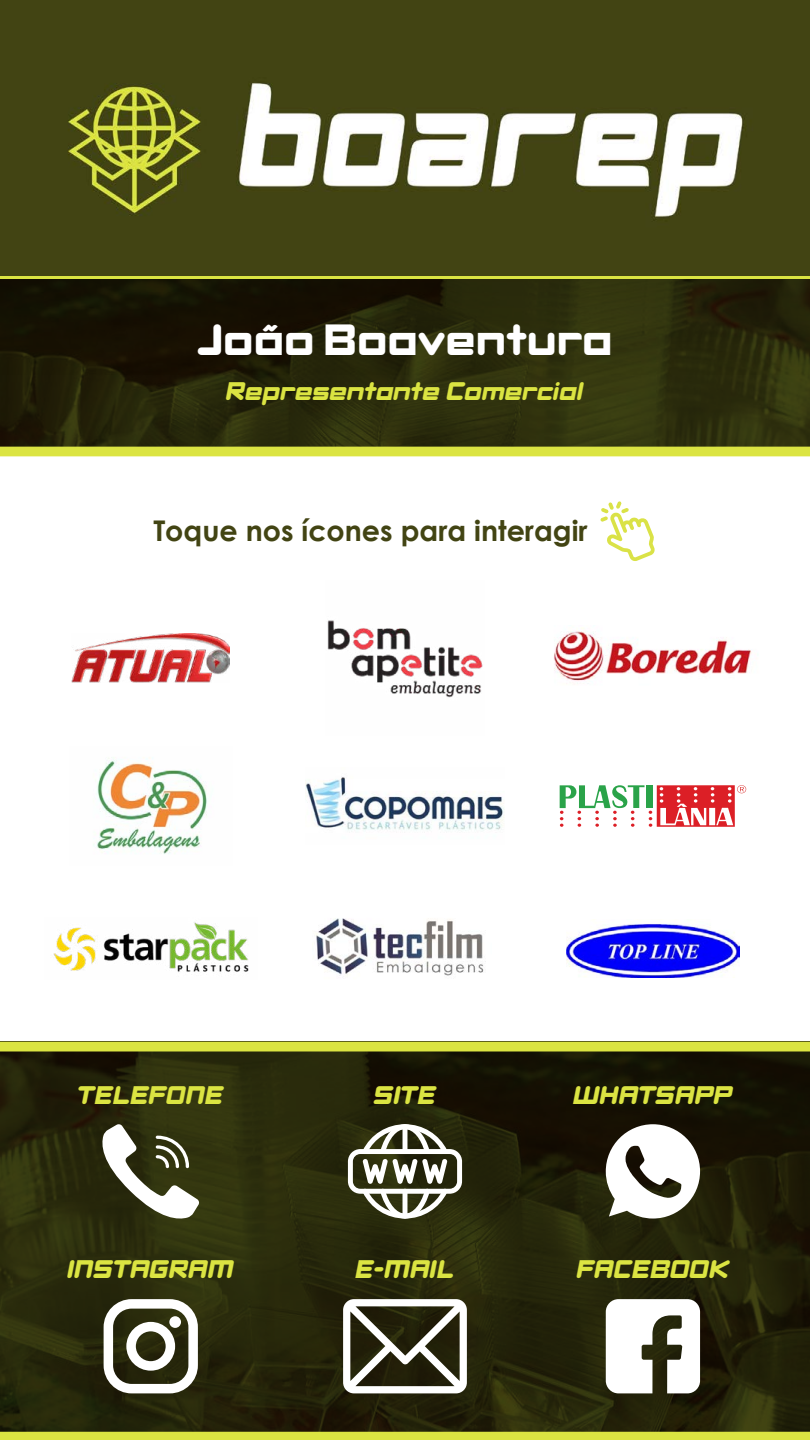
<style>
.page{position:relative;width:810px;height:1440px;background:#fff}
.page>*{position:absolute;margin:0;border:0;box-sizing:border-box;transform-origin:0 0}
.t1{font:45px "DBXL Nightfever Extra Wide";color:#fff}
.t2{font:700 28.5px "Century Gothic";color:#424413}
.t3{font:italic expanded 26.25px "DBXL Nightfever";color:#dbe442}
</style>
<div class="page">
<svg style="left:0;top:1052px;width:810px;height:380px;fill:#25250a"></svg>
<div style="left:0;top:0;width:810px;height:279px;background:#424413"></div>
<svg style="left:0;top:279px;width:810px;height:168px"></svg>
<img style="left:68px;top:83px;width:675px;height:134px">
<hr style="left:0;top:276px;width:810px;height:3px;background:#dbe442">
<div style="left:0;top:447px;width:810px;height:9px;background:#dbe442"></div>
<svg style="left:606px;top:1124px;width:94px;height:95px"></svg>
<svg style="left:606px;top:1299px;width:94px;height:94px"></svg>
<svg style="left:101px;top:1124px;width:99px;height:96px"></svg>
<svg style="left:104px;top:1299px;width:94px;height:94px"></svg>
<div style="left:169px;top:1316px;width:12px;height:12px;background:#fff;border-radius:50%"></div>
<svg style="left:343px;top:1299px;width:124px;height:94px"></svg>
<svg style="left:348px;top:1124px;width:114px;height:95px"></svg>
<img style="left:72px;top:634px;width:158px;height:49px">
<img style="left:316px;top:918px;width:170px;height:58px">
<img style="left:93px;top:757px;width:114px;height:97px">
<img style="left:306px;top:777px;width:198px;height:54px">
<svg style="left:560px;top:785px;width:186px;height:42px"></svg>
<img style="left:554px;top:628px;width:198px;height:53px">
<img style="left:53px;top:922px;width:196px;height:50px">
<img style="left:566px;top:924px;width:173px;height:54px">
<img style="left:327px;top:620px;width:156px;height:78px">
<div style="left:0;top:1432px;width:810px;height:8px;background:#dbe442"></div>
<div style="left:0;top:1042px;width:810px;height:10px;background:#dbe442"></div>
<svg style="left:600px;top:501px;width:55px;height:60px"></svg>
<h1 class="t1" style="left:197px;top:315px;width:417px">João Boaventura</h1>
<p class="t3" style="left:226px;top:377px;width:359px">Representante Comercial</p>
<p class="t2" style="left:153px;top:509px;width:436px">Toque nos ícones para interagir</p>
<p class="t3" style="left:78px;top:1081px;width:147px">TELEFONE</p>
<p class="t3" style="left:67px;top:1255px;width:168px">INSTAGRAM</p>
<p class="t3" style="left:374px;top:1081px;width:64px">SITE</p>
<p class="t3" style="left:356px;top:1255px;width:100px">E-MAIL</p>
<p class="t3" style="left:573px;top:1081px;width:161px">WHATSAPP</p>
<p class="t3" style="left:577px;top:1255px;width:154px">FACEBOOK</p>
</div>
